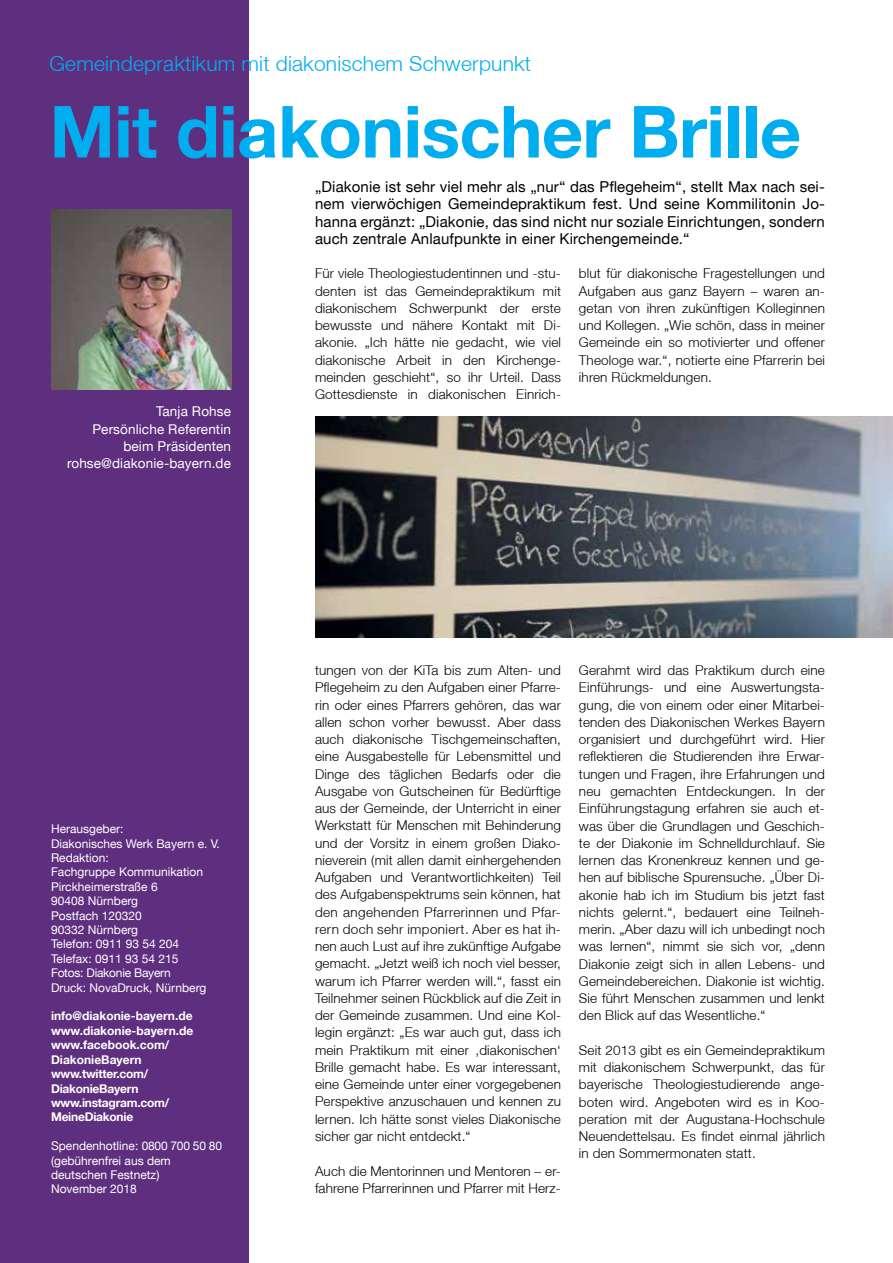
<style>
.page{position:relative;width:893px;height:1263px;background:#fff}
.page>*{position:absolute;margin:0;border:0;box-sizing:border-box;transform-origin:0 0}
.t1{font:700 72px "Helvetica Neue LT";letter-spacing:-.01em;color:#00aeef}
.t2{font:300 21px "Helvetica Neue LT";letter-spacing:.01em;color:#00aeef}
.t3{font:15px/17.2px "Helvetica Neue LT";letter-spacing:.01em;color:#000;text-align:justify}
.t4{font:300 13.5px/17.2px "Helvetica Neue LT";letter-spacing:.01em;color:#000;text-align:justify}
.t5{font:13.5px/17.2px "Helvetica Neue LT";letter-spacing:.01em;color:#fff;text-align:right}
.t6{font:12px/14.4px "Helvetica Neue LT";color:#fff}
.t7{font:700 12px/14.4px "Helvetica Neue LT";color:#fff}
</style>
<div class="page">
<div style="left:0;top:0;width:249px;height:1263px;background:#5e2f7e"></div>
<img style="left:51px;top:209px;width:180px;height:180px">
<img style="left:315px;top:416px;width:578px;height:221px">
<h2 class="t2" style="left:50px;top:51px;width:483px">Gemeindepraktikum mit diakonischem Schwerpunkt</h2>
<h1 class="t1" style="left:50px;top:87px;width:753px">Mit diakonischer Brille</h1>
<p class="t3" style="left:315px;top:178px;width:511px">„Diakonie ist sehr viel mehr als „nur“ das Pflegeheim“, stellt Max nach sei&shy;nem vierwöchigen Gemeindepraktikum fest. Und seine Kommilitonin Jo&shy;hanna ergänzt: „Diakonie, das sind nicht nur soziale Einrichtungen, sondern auch zentrale Anlaufpunkte in einer Kirchengemeinde.“</p>
<p class="t4" style="left:315px;top:265px;width:247px">Für viele Theologiestudentinnen und -stu&shy;denten ist das Gemeindepraktikum mit diakonischem Schwerpunkt der erste bewusste und nähere Kontakt mit Di&shy;akonie. „Ich hätte nie gedacht, wie viel diakonische Arbeit in den Kirchenge&shy;meinden geschieht“, so ihr Urteil. Dass Gottesdienste in diakonischen Einrich-</p>
<p class="t4" style="left:579px;top:265px;width:247px">blut für diakonische Fragestellungen und Aufgaben aus ganz Bayern – waren an&shy;getan von ihren zukünftigen Kolleginnen und Kollegen. „Wie schön, dass in meiner Gemeinde ein so motivierter und offener Theologe war.“, notierte eine Pfarrerin bei ihren Rückmeldungen.</p>
<p class="t5" style="left:67px;top:403px;width:165px">Tanja Rohse<br>Persönliche Referentin beim Präsidenten rohse@diakonie-bayern.de</p>
<p class="t6" style="left:51px;top:822px;width:170px">Herausgeber:<br>Diakonisches Werk Bayern e. V.<br>Redaktion:<br>Fachgruppe Kommunikation<br>Pirckheimerstraße 6<br>90408 Nürnberg<br>Postfach 120320<br>90332 Nürnberg<br>Telefon: 0911 93 54 204<br>Telefax: 0911 93 54 215<br>Fotos: Diakonie Bayern<br>Druck: NovaDruck, Nürnberg</p>
<p class="t7" style="left:51px;top:1009px;width:144px">info@diakonie-bayern.de www.diakonie-bayern.de www.facebook.com/<br>DiakonieBayern www.twitter.com/<br>DiakonieBayern www.instagram.com/<br>MeineDiakonie</p>
<p class="t6" style="left:51px;top:1138px;width:172px">Spendenhotline: 0800 700 50 80 (gebührenfrei aus dem deutschen Festnetz)<br>November 2018</p>
<p class="t4" style="left:315px;top:661px;width:247px">tungen von der KiTa bis zum Alten- und Pflegeheim zu den Aufgaben einer Pfarre&shy;rin oder eines Pfarrers gehören, das war allen schon vorher bewusst. Aber dass auch diakonische Tischgemeinschaften, eine Ausgabestelle für Lebensmittel und Dinge des täglichen Bedarfs oder die Ausgabe von Gutscheinen für Bedürftige aus der Gemeinde, der Unterricht in einer Werkstatt für Menschen mit Behinderung und der Vorsitz in einem großen Diako&shy;nieverein (mit allen damit einhergehenden Aufgaben und Verantwortlichkeiten) Teil des Aufgabenspektrums sein können, hat den angehenden Pfarrerinnen und Pfar&shy;rern doch sehr imponiert. Aber es hat ih&shy;nen auch Lust auf ihre zukünftige Aufgabe gemacht. „Jetzt weiß ich noch viel besser, warum ich Pfarrer werden will.“, fasst ein Teilnehmer seinen Rückblick auf die Zeit in der Gemeinde zusammen. Und eine Kol&shy;legin ergänzt: „Es war auch gut, dass ich mein Praktikum mit einer ‚diakonischen‘ Brille gemacht habe. Es war interessant, eine Gemeinde unter einer vorgegebenen Perspektive anzuschauen und kennen zu lernen. Ich hätte sonst vieles Diakonische sicher gar nicht entdeckt.“</p>
<p class="t4" style="left:315px;top:1162px;width:247px">Auch die Mentorinnen und Mentoren – er&shy;fahrene Pfarrerinnen und Pfarrer mit Herz-</p>
<p class="t4" style="left:579px;top:661px;width:247px">Gerahmt wird das Praktikum durch eine Einführungs- und eine Auswertungsta&shy;gung, die von einem oder einer Mitarbei&shy;tenden des Diakonischen Werkes Bayern organisiert und durchgeführt wird. Hier reflektieren die Studierenden ihre Erwar&shy;tungen und Fragen, ihre Erfahrungen und neu gemachten Entdeckungen. In der Einführungstagung erfahren sie auch et&shy;was über die Grundlagen und Geschich&shy;te der Diakonie im Schnelldurchlauf. Sie lernen das Kronenkreuz kennen und ge&shy;hen auf biblische Spurensuche. „Über Di&shy;akonie hab ich im Studium bis jetzt fast nichts gelernt.“, bedauert eine Teilneh&shy;merin. „Aber dazu will ich unbedingt noch was lernen“, nimmt sie sich vor, „denn Diakonie zeigt sich in allen Lebens- und Gemeindebereichen. Diakonie ist wichtig.<br>Sie führt Menschen zusammen und lenkt den Blick auf das Wesentliche.“</p>
<p class="t4" style="left:579px;top:1041px;width:247px">Seit 2013 gibt es ein Gemeindepraktikum mit diakonischem Schwerpunkt, das für bayerische Theologiestudierende ange&shy;boten wird. Angeboten wird es in Koo&shy;peration mit der Augustana-Hochschule Neuendettelsau. Es findet einmal jährlich in den Sommermonaten statt.</p>
</div>
